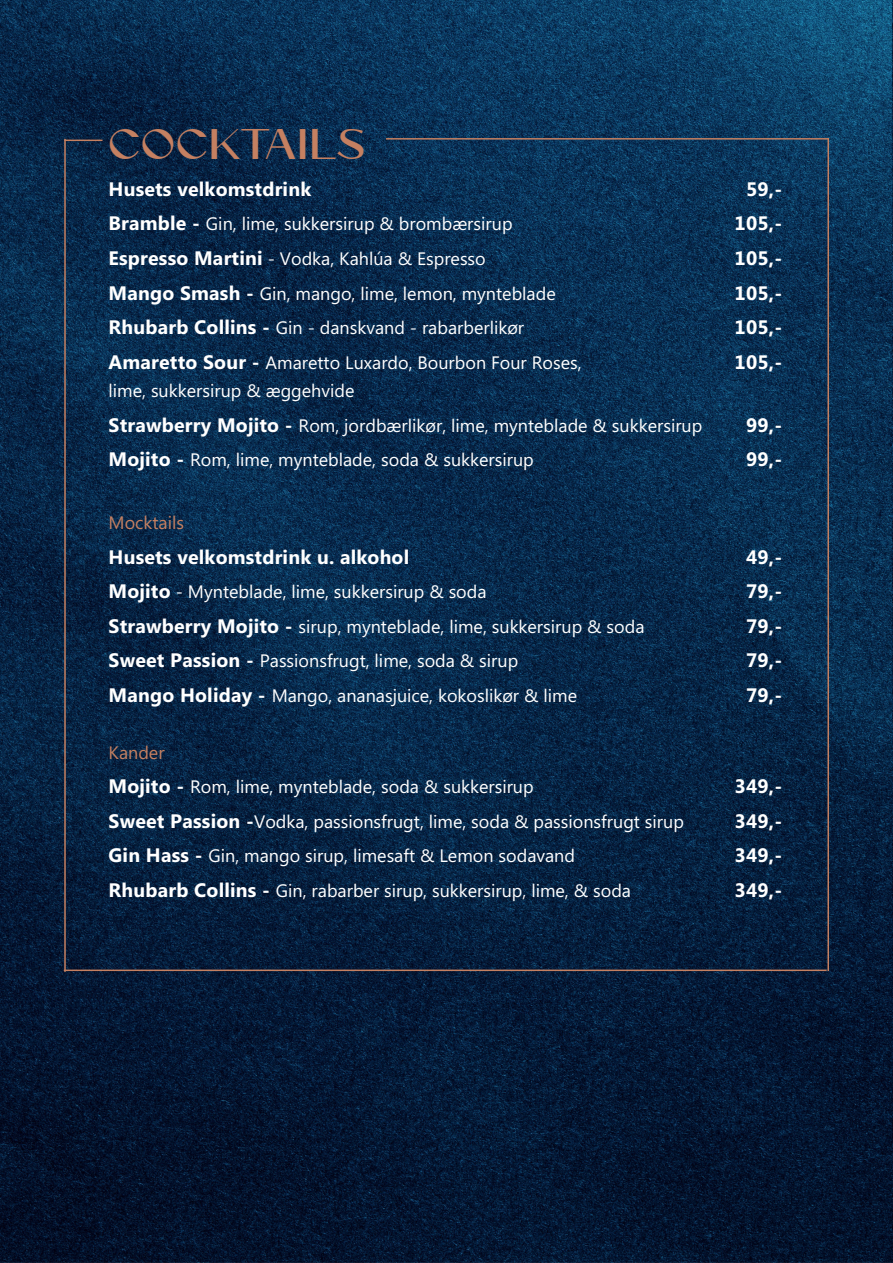
<style>
.page{position:relative;width:893px;height:1263px;background:#fff}
.page>*{position:absolute;margin:0;border:0;box-sizing:border-box;transform-origin:0 0}
.t1{font:600 48px "MOLLIES";letter-spacing:.025em;color:#c58061}
.t2{font:700 19.5px "Microsoft Phags Pa";letter-spacing:.01em;color:#fff}
.t3{font:18px "Microsoft Phags Pa";color:#fff}
.t4{font:18px "Microsoft Phags Pa";color:#c58061}
.s1{font-weight:700;font-size:19.5px}
</style>
<div class="page">
<img style="left:0;top:0;width:893px;height:1263px">
<hr style="left:386px;top:138px;width:443px;height:2px;background:#c58061">
<hr style="left:64px;top:139px;width:2px;height:833px;background:#c58061">
<hr style="left:827px;top:138px;width:2px;height:833px;background:#c58061">
<hr style="left:64px;top:140px;width:38px;height:1px;background:#c58061">
<hr style="left:64px;top:969px;width:763px;height:2px;background:#c58061">
<p class="t1" style="left:109px;top:120px;width:258px">COCKTAILS</p>
<p class="t2" style="left:109px;top:175px;width:204px">Husets velkomstdrink</p>
<p class="t2" style="left:746px;top:175px;width:38px">59,-</p>
<p class="t3" style="left:109px;top:212px;width:406px"><span class="s1">Bramble -</span> Gin, lime, sukkersirup &amp; brombærsirup</p>
<p class="t2" style="left:735px;top:210px;width:49px">105,-</p>
<p class="t3" style="left:109px;top:246px;width:379px"><span class="s1">Espresso Martini</span> - Vodka, Kahlúa &amp; Espresso</p>
<p class="t2" style="left:735px;top:244px;width:49px">105,-</p>
<p class="t3" style="left:109px;top:281px;width:449px"><span class="s1">Mango Smash -</span> Gin, mango, lime, lemon, mynteblade</p>
<p class="t2" style="left:735px;top:279px;width:49px">105,-</p>
<p class="t3" style="left:109px;top:315px;width:417px"><span class="s1">Rhubarb Collins -</span> Gin - danskvand - rabarberlikør</p>
<p class="t2" style="left:735px;top:313px;width:49px">105,-</p>
<p class="t3" style="left:109px;top:350px;width:475px"><span class="s1">Amaretto Sour -</span> Amaretto Luxardo, Bourbon Four Roses,</p>
<p class="t2" style="left:735px;top:348px;width:49px">105,-</p>
<p class="t3" style="left:109px;top:378px;width:247px">lime, sukkersirup &amp; æggehvide</p>
<p class="t3" style="left:109px;top:413px;width:595px"><span class="s1">Strawberry Mojito -</span> Rom, jordbærlikør, lime, mynteblade &amp; sukkersirup</p>
<p class="t2" style="left:746px;top:411px;width:38px">99,-</p>
<p class="t3" style="left:109px;top:447px;width:427px"><span class="s1">Mojito -</span> Rom, lime, mynteblade, soda &amp; sukkersirup</p>
<p class="t2" style="left:746px;top:445px;width:38px">99,-</p>
<p class="t4" style="left:109px;top:510px;width:77px">Mocktails</p>
<p class="t2" style="left:109px;top:543px;width:302px">Husets velkomstdrink u. alkohol</p>
<p class="t2" style="left:746px;top:543px;width:38px">49,-</p>
<p class="t3" style="left:109px;top:579px;width:380px"><span class="s1">Mojito</span> - Mynteblade, lime, sukkersirup &amp; soda</p>
<p class="t2" style="left:746px;top:577px;width:38px">79,-</p>
<p class="t3" style="left:109px;top:614px;width:537px"><span class="s1">Strawberry Mojito -</span> sirup, mynteblade, lime, sukkersirup &amp; soda</p>
<p class="t2" style="left:746px;top:612px;width:38px">79,-</p>
<p class="t3" style="left:109px;top:648px;width:411px"><span class="s1">Sweet Passion -</span> Passionsfrugt, lime, soda &amp; sirup</p>
<p class="t2" style="left:746px;top:646px;width:38px">79,-</p>
<p class="t3" style="left:109px;top:683px;width:470px"><span class="s1">Mango Holiday -</span> Mango, ananasjuice, kokoslikør &amp; lime</p>
<p class="t2" style="left:746px;top:681px;width:38px">79,-</p>
<p class="t4" style="left:109px;top:740px;width:58px">Kander</p>
<p class="t3" style="left:109px;top:774px;width:427px"><span class="s1">Mojito -</span> Rom, lime, mynteblade, soda &amp; sukkersirup</p>
<p class="t2" style="left:735px;top:772px;width:49px">349,-</p>
<p class="t3" style="left:109px;top:809px;width:577px"><span class="s1">Sweet Passion -</span>Vodka, passionsfrugt, lime, soda &amp; passionsfrugt sirup</p>
<p class="t2" style="left:735px;top:807px;width:49px">349,-</p>
<p class="t3" style="left:109px;top:843px;width:468px"><span class="s1">Gin Hass -</span> Gin, mango sirup, limesaft &amp; Lemon sodavand</p>
<p class="t2" style="left:735px;top:841px;width:49px">349,-</p>
<p class="t3" style="left:109px;top:878px;width:524px"><span class="s1">Rhubarb Collins -</span> Gin, rabarber sirup, sukkersirup, lime, &amp; soda</p>
<p class="t2" style="left:735px;top:876px;width:49px">349,-</p>
</div>
